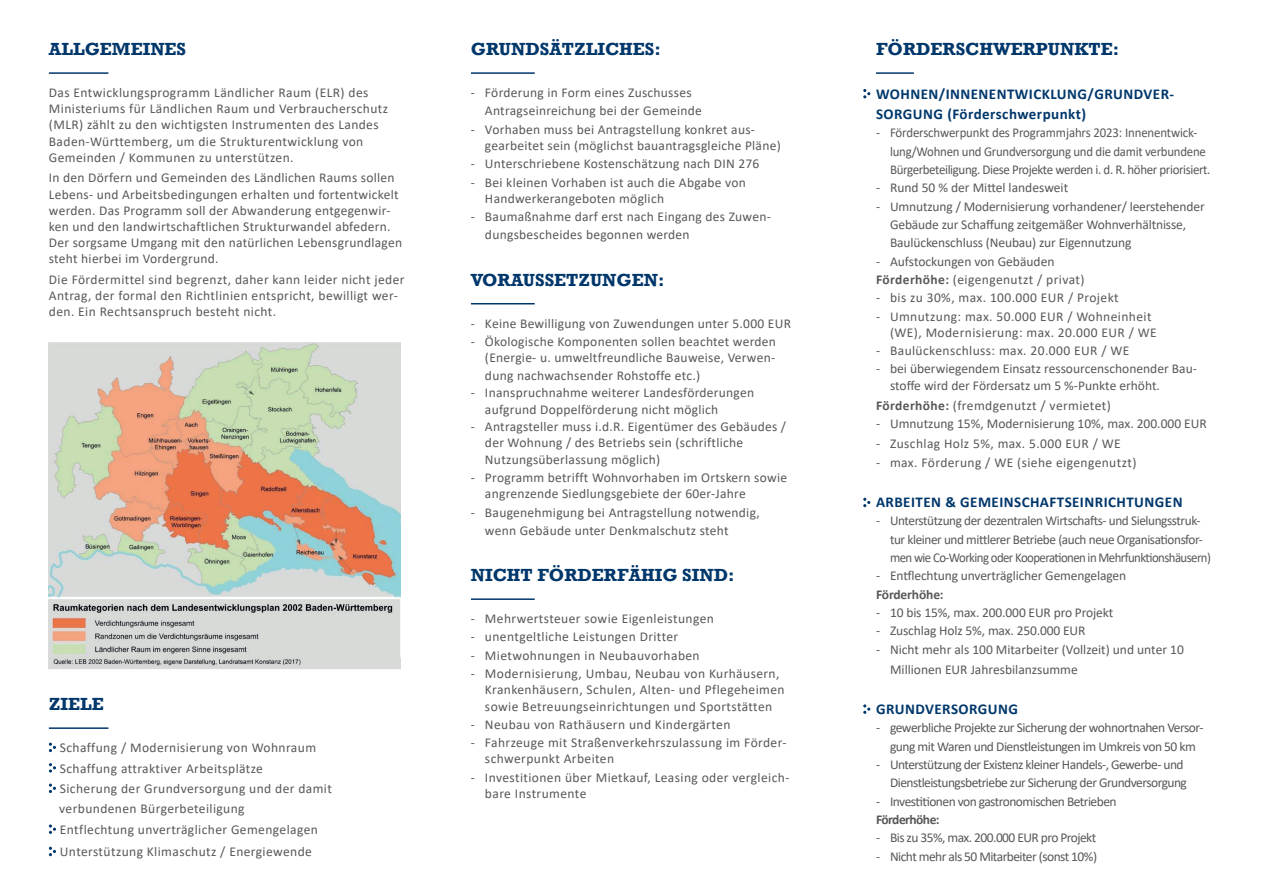
<style>
.page{position:relative;width:1263px;height:893px;background:#fff}
.page>*{position:absolute;margin:0;border:0;box-sizing:border-box;transform-origin:0 0}
.t1{font:700 18px "Rockwell";color:#00376b}
.t2{font:700 15px/20.1px "Calibri";letter-spacing:.03em;color:#00376b}
.t3{font:13.5px/16.2px "Calibri";letter-spacing:.02em;color:#57585a}
.t4{font:13.5px/18.3px "Calibri";color:#57585a}
.t5{font:13.5px/18.3px "Calibri";letter-spacing:-.01em;color:#57585a}
.t6{font:13.5px/18.3px "Calibri";letter-spacing:-.04em;color:#57585a;text-align:right}
.t7{font:13.5px/18.3px "Calibri";letter-spacing:-.03em;color:#57585a}
.t8{font:13.5px/18.3px "Calibri";letter-spacing:-.02em;color:#57585a}
.t9{font:13.5px/18.3px "Calibri";letter-spacing:-.035em;color:#57585a;text-align:center}
.t10{font:700 13.5px "Calibri";letter-spacing:-.01em;color:#57585a}
.t11{font:700 13.5px "Calibri";letter-spacing:-.03em;color:#57585a}
.s1{font-weight:700}
</style>
<div class="page">
<hr style="left:49px;top:72px;width:59px;height:2px;background:#00376b">
<hr style="left:49px;top:727px;width:59px;height:2px;background:#00376b">
<svg style="left:49px;top:743px;width:7px;height:9px"></svg>
<svg style="left:49px;top:763px;width:7px;height:10px"></svg>
<svg style="left:49px;top:783px;width:7px;height:10px"></svg>
<svg style="left:49px;top:824px;width:7px;height:10px"></svg>
<svg style="left:49px;top:847px;width:7px;height:9px"></svg>
<hr style="left:471px;top:72px;width:64px;height:2px;background:#00376b">
<hr style="left:471px;top:303px;width:64px;height:1px;background:#00376b">
<hr style="left:471px;top:598px;width:64px;height:2px;background:#00376b">
<hr style="left:876px;top:72px;width:38px;height:2px;background:#00376b">
<svg style="left:863px;top:89px;width:7px;height:9px"></svg>
<img style="left:49px;top:343px;width:351px;height:326px">
<svg style="left:863px;top:498px;width:7px;height:9px"></svg>
<svg style="left:863px;top:704px;width:7px;height:10px"></svg>
<h1 class="t1" style="left:49px;top:38px;width:139px">ALLGEMEINES</h1>
<p class="t3" style="left:49px;top:84px;width:341px">Das Entwicklungsprogramm Ländlicher Raum (ELR) des Ministeriums für Ländlichen Raum und Verbraucherschutz (MLR) zählt zu den wichtigsten Instrumenten des Landes Baden-Württemberg, um die Strukturentwicklung von Gemeinden / Kommunen zu unterstützen.</p>
<p class="t3" style="left:49px;top:169px;width:355px">In den Dörfern und Gemeinden des Ländlichen Raums sollen Lebens- und Arbeitsbedingungen erhalten und fortentwickelt werden. Das Programm soll der Abwanderung entgegenwir&shy;ken und den landwirtschaftlichen Strukturwandel abfedern.<br>Der sorgsame Umgang mit den natürlichen Lebensgrundlagen steht hierbei im Vordergrund.</p>
<p class="t3" style="left:49px;top:271px;width:357px">Die Fördermittel sind begrenzt, daher kann leider nicht jeder<br>Antrag, der formal den Richtlinien entspricht, bewilligt wer&shy;den. Ein Rechtsanspruch besteht nicht.</p>
<h1 class="t1" style="left:49px;top:693px;width:56px">ZIELE</h1>
<p class="t3" style="left:59px;top:737px;width:274px;line-height:20.4px">Schaffung / Modernisierung von Wohnraum Schaffung attraktiver Arbeitsplätze<br>Sicherung der Grundversorgung und der damit verbundenen Bürgerbeteiligung<br>Entflechtung unverträglicher Gemengelagen</p>
<p class="t3" style="left:60px;top:843px;width:254px">Unterstützung Klimaschutz / Energiewende</p>
<h1 class="t1" style="left:471px;top:38px;width:191px">GRUNDSÄTZLICHES:</h1>
<p class="t3" style="left:485px;top:83px;width:218px;line-height:18.3px;text-indent:-14px">- Förderung in Form eines Zuschusses<br>Antragseinreichung bei der Gemeinde</p>
<p class="t3" style="left:485px;top:121px;width:297px;text-indent:-14px">- Vorhaben muss bei Antragstellung konkret aus&shy;gearbeitet sein (möglichst bauantragsgleiche Pläne)</p>
<p class="t3" style="left:471px;top:155px;width:290px">- Unterschriebene Kostenschätzung nach DIN 276</p>
<p class="t3" style="left:485px;top:174px;width:262px;text-indent:-14px">- Bei kleinen Vorhaben ist auch die Abgabe von<br>Handwerkerangeboten möglich</p>
<p class="t3" style="left:485px;top:207px;width:287px;line-height:18px;text-indent:-14px">- Baumaßnahme darf erst nach Eingang des Zuwen&shy;dungsbescheides begonnen werden</p>
<h1 class="t1" style="left:471px;top:269px;width:195px">VORAUSSETZUNGEN:</h1>
<p class="t3" style="left:471px;top:315px;width:322px">- Keine Bewilligung von Zuwendungen unter 5.000 EUR</p>
<p class="t3" style="left:471px;top:333px;width:306px;text-align:right">- Ökologische Komponenten sollen beachtet werden (Energie- u. umweltfreundliche Bauweise, Verwen-</p>
<p class="t3" style="left:485px;top:367px;width:217px">dung nachwachsender Rohstoffe etc.)</p>
<p class="t3" style="left:485px;top:383px;width:271px;line-height:17.7px;text-indent:-14px">- Inanspruchnahme weiterer Landesförderungen aufgrund Doppelförderung nicht möglich</p>
<p class="t3" style="left:485px;top:418px;width:303px;text-indent:-14px">- Antragsteller muss i.d.R. Eigentümer des Gebäudes / der Wohnung / des Betriebs sein (schriftliche<br>Nutzungsüberlassung möglich)</p>
<p class="t3" style="left:485px;top:469px;width:304px;text-indent:-14px">- Programm betrifft Wohnvorhaben im Ortskern sowie angrenzende Siedlungsgebiete der 60er-Jahre</p>
<p class="t3" style="left:485px;top:503px;width:276px;line-height:18px;text-indent:-14px">- Baugenehmigung bei Antragstellung notwendig, wenn Gebäude unter Denkmalschutz steht</p>
<h1 class="t1" style="left:471px;top:564px;width:265px">NICHT FÖRDERFÄHIG SIND:</h1>
<p class="t3" style="left:471px;top:610px;width:244px">- Mehrwertsteuer sowie Eigenleistungen</p>
<p class="t3" style="left:471px;top:628px;width:209px">- unentgeltliche Leistungen Dritter</p>
<p class="t3" style="left:471px;top:647px;width:230px">- Mietwohnungen in Neubauvorhaben</p>
<p class="t3" style="left:485px;top:665px;width:301px;text-indent:-14px">- Modernisierung, Umbau, Neubau von Kurhäusern,<br>Krankenhäusern, Schulen, Alten- und Pflegeheimen sowie Betreuungseinrichtungen und Sportstätten</p>
<p class="t3" style="left:471px;top:716px;width:261px">- Neubau von Rathäusern und Kindergärten</p>
<p class="t3" style="left:485px;top:734px;width:303px;text-indent:-14px">- Fahrzeuge mit Straßenverkehrszulassung im Förder&shy;schwerpunkt Arbeiten</p>
<p class="t3" style="left:485px;top:769px;width:306px;text-indent:-14px">- Investitionen über Mietkauf, Leasing oder vergleich&shy;bare Instrumente</p>
<h1 class="t1" style="left:876px;top:38px;width:244px">FÖRDERSCHWERPUNKTE:</h1>
<p class="t2" style="left:876px;top:84px;width:300px">WOHNEN/INNENENTWICKLUNG/GRUNDVER-<br>SORGUNG (Förderschwerpunkt)</p>
<p class="t8" style="left:890px;top:123px;width:322px;text-indent:-14px">- Förderschwerpunkt des Programmjahrs 2023: Innenentwick&shy;lung/Wohnen und Grundversorgung und die damit verbundene<br>Bürgerbeteiligung. Diese Projekte werden i. d. R. höher priorisiert.</p>
<p class="t4" style="left:876px;top:178px;width:194px">- Rund 50 % der Mittel landesweit</p>
<p class="t5" style="left:890px;top:197px;width:316px;text-indent:-14px">- Umnutzung / Modernisierung vorhandener/ leerstehender<br>Gebäude zur Schaffung zeitgemäßer Wohnverhältnisse,<br>Baulückenschluss (Neubau) zur Eigennutzung</p>
<p class="t4" style="left:876px;top:252px;width:210px">- Aufstockungen von Gebäuden<br><span class="s1">Förderhöhe:</span> (eigengenutzt / privat)</p>
<p class="t3" style="left:876px;top:289px;width:244px">- bis zu 30%, max. 100.000 EUR / Projekt</p>
<p class="t3" style="left:890px;top:308px;width:268px;text-indent:-14px">- Umnutzung: max. 50.000 EUR / Wohneinheit (WE), Modernisierung: max. 20.000 EUR / WE</p>
<p class="t3" style="left:876px;top:342px;width:255px">- Baulückenschluss: max. 20.000 EUR / WE</p>
<p class="t4" style="left:890px;top:360px;width:308px;line-height:16.8px;text-indent:-14px">- bei überwiegendem Einsatz ressourcenschonender Bau&shy;stoffe wird der Fördersatz um 5 %-Punkte erhöht.</p>
<p class="t3" style="left:876px;top:397px;width:236px"><span class="s1">Förderhöhe:</span> (fremdgenutzt / vermietet)</p>
<p class="t4" style="left:876px;top:414px;width:332px">- Umnutzung 15%, Modernisierung 10%, max. 200.000 EUR</p>
<p class="t3" style="left:876px;top:435px;width:246px">- Zuschlag Holz 5%, max. 5.000 EUR / WE</p>
<p class="t3" style="left:876px;top:454px;width:262px">- max. Förderung / WE (siehe eigengenutzt)</p>
<p class="t2" style="left:876px;top:492px;width:308px">ARBEITEN &amp; GEMEINSCHAFTSEINRICHTUNGEN</p>
<p class="t7" style="left:890px;top:511px;width:322px;text-indent:-14px">- Unterstützung der dezentralen Wirtschafts- und Sielungsstruk&shy;tur kleiner und mittlerer Betriebe (auch neue Organisationsfor&shy;men wie Co-Working oder Kooperationen in Mehrfunktionshäusern)</p>
<p class="t5" style="left:876px;top:566px;width:252px">- Entflechtung unverträglicher Gemengelagen</p>
<p class="t10" style="left:876px;top:585px;width:69px">Förderhöhe:</p>
<p class="t5" style="left:876px;top:603px;width:239px">- 10 bis 15%, max. 200.000 EUR pro Projekt</p>
<p class="t5" style="left:876px;top:621px;width:211px">- Zuschlag Holz 5%, max. 250.000 EUR</p>
<p class="t4" style="left:890px;top:639px;width:295px;line-height:20.1px;text-indent:-14px">- Nicht mehr als 100 Mitarbeiter (Vollzeit) und unter 10<br>Millionen EUR Jahresbilanzsumme</p>
<p class="t2" style="left:876px;top:699px;width:144px">GRUNDVERSORGUNG</p>
<p class="t9" style="left:876px;top:718px;width:329px">- gewerbliche Projekte zur Sicherung der wohnortnahen Versor&shy;gung mit Waren und Dienstleistungen im Umkreis von 50 km</p>
<p class="t6" style="left:876px;top:755px;width:312px">- Unterstützung der Existenz kleiner Handels-, Gewerbe- und<br>Dienstleistungsbetriebe zur Sicherung der Grundversorgung</p>
<p class="t6" style="left:876px;top:792px;width:242px">- Investitionen von gastronomischen Betrieben</p>
<p class="t11" style="left:876px;top:810px;width:65px">Förderhöhe:</p>
<p class="t6" style="left:876px;top:828px;width:222px">- Bis zu 35%, max. 200.000 EUR pro Projekt</p>
<p class="t6" style="left:876px;top:847px;width:223px">- Nicht mehr als 50 Mitarbeiter (sonst 10%)</p>
</div>
